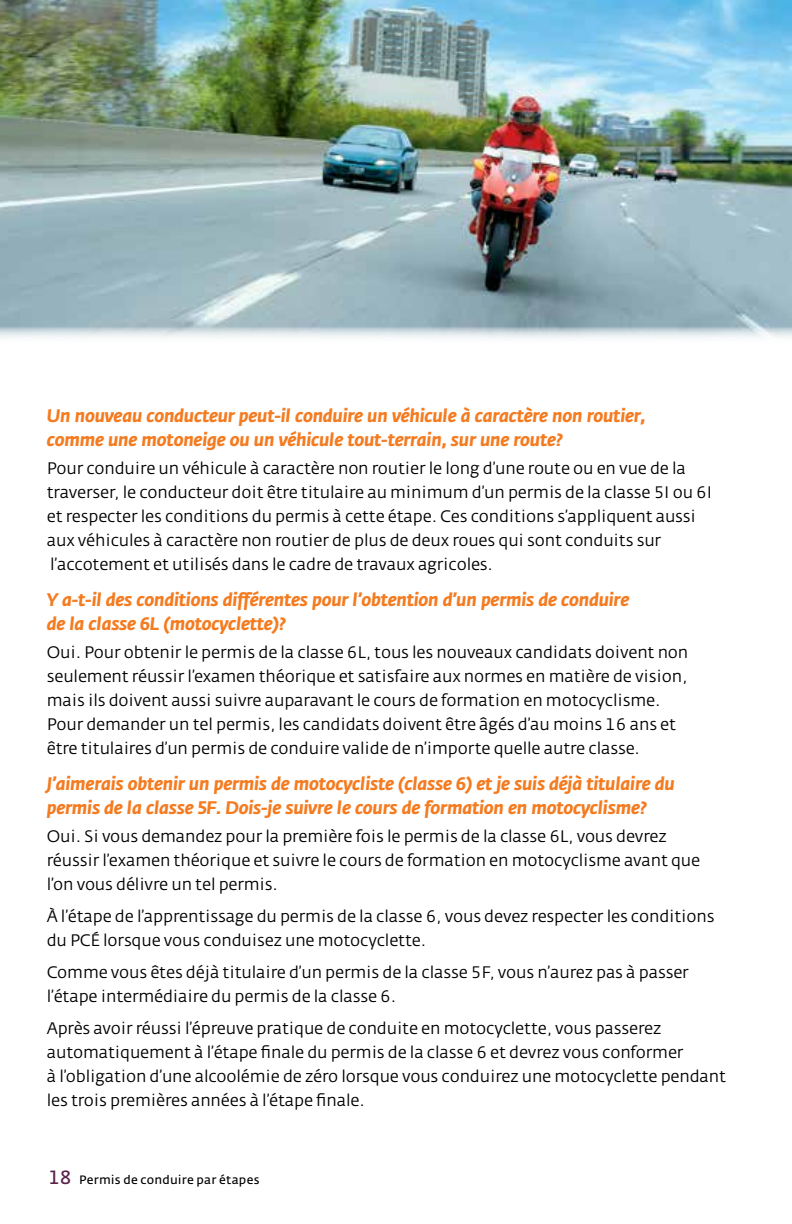
<style>
.page{position:relative;width:792px;height:1224px;background:#fff}
.page>*{position:absolute;margin:0;border:0;box-sizing:border-box;transform-origin:0 0}
.t1{font:italic 700 18px/24px "Fedra Sans Alt";letter-spacing:-.01em;color:#f47b20}
.t2{font:16.4px/24px "Fedra Sans Alt Book TF";letter-spacing:-.01em;color:#000}
.t3{font:12px "Fedra Sans Alt Normal TF";letter-spacing:.015em;color:#000}
.s1{font-family:"Fedra Sans Alt Bold SC Italic";font-weight:400;font-style:normal}
.s2{font-size:19px;color:#5a2149}
</style>
<div class="page">
<img style="left:0;top:0;width:792px;height:321px">
<svg style="left:0;top:321px;width:792px;height:17px;background:#c0cfd5"></svg>
<p class="t1" style="left:47px;top:404px;width:600px">Un nouveau conducteur peut-il conduire un véhicule à caractère non routier, comme une motoneige ou un véhicule tout-terrain, sur une route?</p>
<p class="t2" style="left:47px;top:457px;width:667px">Pour conduire un véhicule à caractère non routier le long d’une route ou en vue de la traverser, le conducteur doit être titulaire au minimum d’un permis de la classe 5I ou 6I et respecter les conditions du permis à cette étape. Ces conditions s’appliquent aussi aux véhicules à caractère non routier de plus de deux roues qui sont conduits sur l’accotement et utilisés dans le cadre de travaux agricoles.</p>
<p class="t1" style="left:47px;top:588px;width:584px">Y a-t-il des conditions différentes pour l’obtention d’un permis de conduire de la classe 6L (motocyclette)?</p>
<p class="t2" style="left:47px;top:640px;width:643px">Oui. Pour obtenir le permis de la classe 6L, tous les nouveaux candidats doivent non seulement réussir l’examen théorique et satisfaire aux normes en matière de vision, mais ils doivent aussi suivre auparavant le cours de formation en motocyclisme.<br>Pour demander un tel permis, les candidats doivent être âgés d’au moins 16 ans et être titulaires d’un permis de conduire valide de n’importe quelle autre classe.</p>
<p class="t1" style="left:47px;top:772px;width:629px">J’aimerais obtenir un permis de motocycliste (classe 6) et je suis déjà titulaire du permis de la classe <span class="s1">5</span>F. Dois-je suivre le cours de formation en motocyclisme?</p>
<p class="t2" style="left:47px;top:824px;width:655px">Oui. Si vous demandez pour la première fois le permis de la classe 6L, vous devrez réussir l’examen théorique et suivre le cours de formation en motocyclisme avant que l’on vous délivre un tel permis.</p>
<p class="t2" style="left:47px;top:904px;width:669px">À l’étape de l’apprentissage du permis de la classe 6, vous devez respecter les conditions du PCÉ lorsque vous conduisez une motocyclette.</p>
<p class="t2" style="left:47px;top:960px;width:644px">Comme vous êtes déjà titulaire d’un permis de la classe 5F, vous n’aurez pas à passer l’étape intermédiaire du permis de la classe 6.</p>
<p class="t2" style="left:47px;top:1017px;width:681px">Après avoir réussi l’épreuve pratique de conduite en motocyclette, vous passerez automatiquement à l’étape finale du permis de la classe 6 et devrez vous conformer<br>à l’obligation d’une alcoolémie de zéro lorsque vous conduirez une motocyclette pendant les trois premières années à l’étape finale.</p>
<p class="t3" style="left:48px;top:1173px;width:213px"><span class="s2">18</span> Permis de conduire par étapes</p>
</div>
